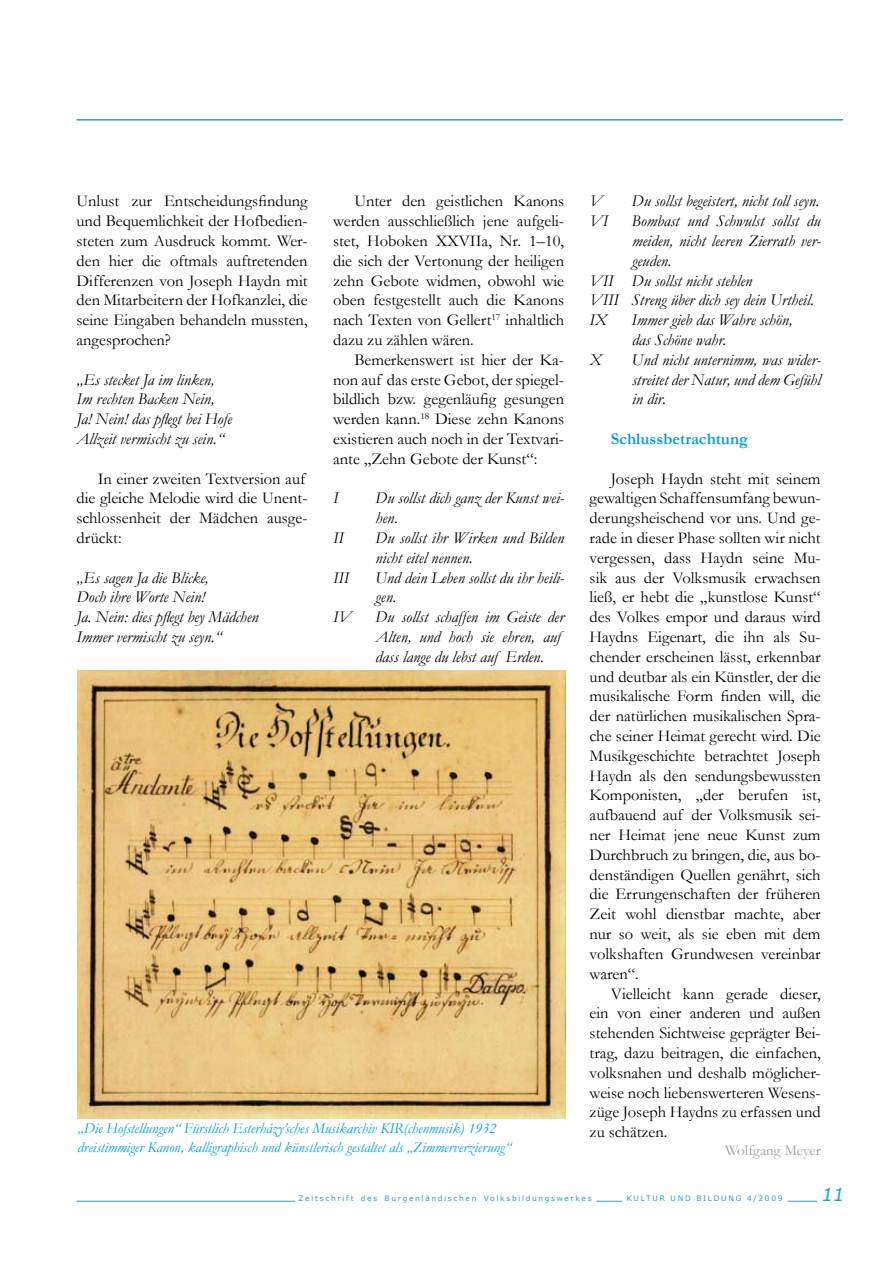
<style>
.page{position:relative;width:893px;height:1263px;background:#fff}
.page>*{position:absolute;margin:0;border:0;box-sizing:border-box;transform-origin:0 0}
.t1{font:italic 18px "Verdana";color:#259cd3}
.t2{font:16.5px/19.8px "Garamond";color:#000;text-align:justify}
.t3{font:italic 16.5px/19.8px "Garamond";color:#000}
.t4{font:700 16.5px "Garamond";color:#009ee0}
.t5{font:italic 15px/18px "Garamond";color:#009ee0}
.t6{font:15px "Garamond";color:#9c9d9f}
.t7{font:7.5px "Verdana";letter-spacing:.225em;color:#259cd3}
</style>
<div class="page">
<hr style="left:77px;top:119px;width:766px;height:2px;background:#259cd3">
<hr style="left:77px;top:1201px;width:218px;height:1px;background:#259cd3">
<svg style="left:597px;top:1201px;width:25px;height:1px"></svg>
<svg style="left:788px;top:1201px;width:29px;height:1px"></svg>
<img style="left:78px;top:670px;width:487px;height:449px">
<p class="t2" style="left:77px;top:191px;width:233px">Unlust zur Entscheidungsfindung und Bequemlichkeit der Hofbedien&shy;steten zum Ausdruck kommt. Wer&shy;den hier die oftmals auftretenden Differenzen von Joseph Haydn mit den Mitarbeitern der Hofkanzlei, die seine Eingaben behandeln mussten, angesprochen?</p>
<p class="t3" style="left:77px;top:369px;width:157px">„Es stecket Ja im linken,<br>Im rechten Backen Nein,<br>Ja! Nein! das pflegt bei Hofe<br>Allzeit vermischt zu sein.“</p>
<p class="t2" style="left:77px;top:468px;width:233px;text-align:left;text-indent:21px">In einer zweiten Textversion auf die gleiche Melodie wird die Unent&shy;schlossenheit der Mädchen ausge&shy;drückt:</p>
<p class="t3" style="left:77px;top:567px;width:184px">„Es sagen Ja die Blicke,<br>Doch ihre Worte Nein!<br>Ja. Nein: dies pflegt bey Mädchen<br>Immer vermischt zu seyn.“</p>
<p class="t2" style="left:333px;top:191px;width:233px;text-indent:21px">Unter den geistlichen Kanons werden ausschließlich jene aufgeli&shy;stet, Hoboken XXVIIa, Nr. 1–10, die sich der Vertonung der heiligen zehn Gebote widmen, obwohl wie oben festgestellt auch die Kanons nach Texten von Gellert<sup>17</sup> inhaltlich dazu zu zählen wären.</p>
<p class="t2" style="left:333px;top:349px;width:233px;text-indent:21px">Bemerkenswert ist hier der Ka&shy;non auf das erste Gebot, der spiegel&shy;bildlich bzw. gegenläufig gesungen werden kann.<sup>18</sup> Diese zehn Kanons existieren auch noch in der Textvari&shy;ante „Zehn Gebote der Kunst“:</p>
<p class="t3" style="left:333px;top:488px;width:7px">I</p>
<p class="t3" style="left:375px;top:488px;width:191px">Du sollst dich ganz der Kunst wei&shy;hen.</p>
<p class="t3" style="left:333px;top:527px;width:12px">II</p>
<p class="t3" style="left:375px;top:527px;width:191px">Du sollst ihr Wirken und Bilden nicht eitel nennen.</p>
<p class="t3" style="left:333px;top:567px;width:17px">III</p>
<p class="t3" style="left:375px;top:567px;width:191px">Und dein Leben sollst du ihr heili&shy;gen.</p>
<p class="t3" style="left:333px;top:607px;width:20px">IV</p>
<p class="t3" style="left:375px;top:607px;width:191px">Du sollst schaffen im Geiste der<br>Alten, und hoch sie ehren, auf dass lange du lebst auf Erden.</p>
<p class="t5" style="left:78px;top:1119px;width:435px">„Die Hofstellungen“ Fürstlich Esterházy’sches Musikarchiv KIR(chenmusik) 1932 dreistimmiger Kanon, kalligraphisch und künstlerisch gestaltet als „Zimmerverzierung“</p>
<p class="t3" style="left:590px;top:191px;width:15px">V</p>
<p class="t3" style="left:632px;top:191px;width:189px">Du sollst begeistert, nicht toll seyn.</p>
<p class="t3" style="left:590px;top:211px;width:20px">VI</p>
<p class="t3" style="left:632px;top:211px;width:191px">Bombast und Schwulst sollst du</p>
<p class="t3" style="left:632px;top:230px;width:190px">meiden, nicht leeren Zierrath ver-</p>
<p class="t3" style="left:632px;top:250px;width:41px">geuden.</p>
<p class="t3" style="left:590px;top:270px;width:164px">VII Du sollst nicht stehlen</p>
<p class="t3" style="left:590px;top:290px;width:226px">VIII Streng über dich sey dein Urtheil.</p>
<p class="t3" style="left:590px;top:310px;width:19px">IX</p>
<p class="t3" style="left:632px;top:310px;width:162px">Immer gieb das Wahre schön, das Schöne wahr.</p>
<p class="t3" style="left:590px;top:349px;width:14px">X</p>
<p class="t3" style="left:632px;top:349px;width:191px;text-align:justify">Und nicht unternimm, was wider&shy;streitet der Natur, und dem Gefühl in dir.</p>
<p class="t4" style="left:611px;top:428px;width:139px">Schlussbetrachtung</p>
<p class="t2" style="left:590px;top:468px;width:233px;text-indent:21px">Joseph Haydn steht mit seinem gewaltigen Schaffensumfang bewun&shy;derungsheischend vor uns. Und ge&shy;rade in dieser Phase sollten wir nicht vergessen, dass Haydn seine Mu&shy;sik aus der Volksmusik erwachsen ließ, er hebt die „kunstlose Kunst“ des Volkes empor und daraus wird Haydns Eigenart, die ihn als Su&shy;chender erscheinen lässt, erkennbar und deutbar als ein Künstler, der die musikalische Form finden will, die der natürlichen musikalischen Spra&shy;che seiner Heimat gerecht wird. Die Musikgeschichte betrachtet Joseph Haydn als den sendungsbewussten Komponisten, „der berufen ist, aufbauend auf der Volksmusik sei&shy;ner Heimat jene neue Kunst zum Durchbruch zu bringen, die, aus bo&shy;denständigen Quellen genährt, sich die Errungenschaften der früheren Zeit wohl dienstbar machte, aber nur so weit, als sie eben mit dem volkshaften Grundwesen vereinbar waren“.</p>
<p class="t2" style="left:590px;top:983px;width:233px;text-indent:21px">Vielleicht kann gerade dieser, ein von einer anderen und außen stehenden Sichtweise geprägter Bei&shy;trag, dazu beitragen, die einfachen, volksnahen und deshalb möglicher&shy;weise noch liebenswerteren Wesens&shy;züge Joseph Haydns zu erfassen und zu schätzen.</p>
<p class="t6" style="left:725px;top:1140px;width:97px">Wolfgang Meyer</p>
<p class="t7" style="left:299px;top:1193px;width:295px">Zeitschrift des Burgenländischen Volksbildungswerkes</p>
<p class="t7" style="left:627px;top:1193px;width:157px">KULTUR UND BILDUNG 4/2009</p>
<p class="t1" style="left:821px;top:1183px;width:28px">11</p>
</div>
